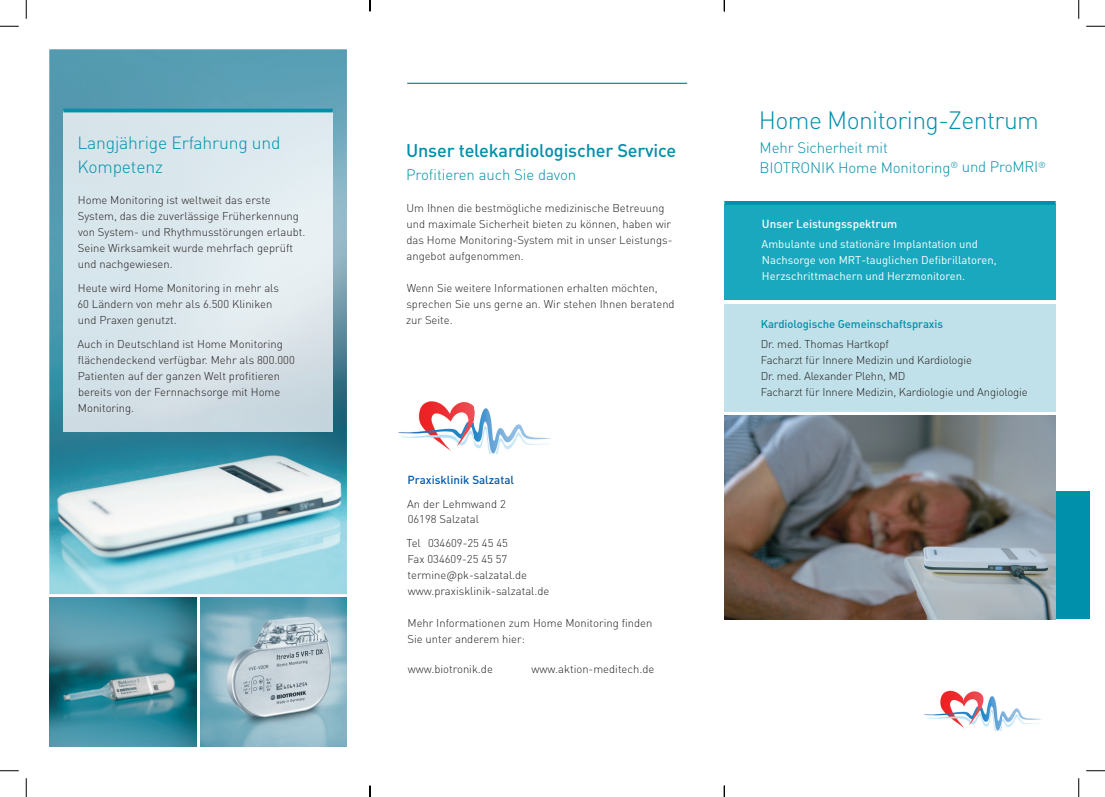
<style>
.page{position:relative;width:1105px;height:797px;background:#fff}
.page>*{position:absolute;margin:0;border:0;box-sizing:border-box;transform-origin:0 0}
.t1{font:300 24.75px "DIN Pro";letter-spacing:-.025em;color:#0090ab}
.t2{font:500 18.12px "DIN Pro";letter-spacing:-.01em;color:#0090ab}
.t3{font:300 17.5px/23.9px "DIN Pro";letter-spacing:-.01em;color:#0090ab}
.t4{font:300 15px/19.9px "DIN Pro";letter-spacing:-.01em;color:#0090ab}
.t5{font:500 11.5px "DIN Pro";color:#fff}
.t6{font:500 11.5px "DIN Pro";color:#015aaa}
.t7{font:300 11.25px/16px "DIN Pro";color:#231f20}
.t8{font:11.25px/16px "DIN Pro";color:#fff}
.t9{font:500 11.25px "DIN Pro";letter-spacing:-.005em;color:#0090ab}
</style>
<div class="page">
<img style="left:49px;top:49px;width:298px;height:545px">
<div style="left:1056px;top:491px;width:33px;height:128px;background:#0090ab"></div>
<hr style="left:407px;top:83px;width:280px;height:1px;background:#0090ab">
<img style="left:63px;top:112px;width:270px;height:319px">
<hr style="left:63px;top:109px;width:270px;height:3px;background:#0090ab">
<img style="left:724px;top:415px;width:332px;height:204px">
<div style="left:724px;top:205px;width:332px;height:95px;background:#1aa8be"></div>
<div style="left:724px;top:304px;width:332px;height:108px;background:#c1e1ea"></div>
<hr style="left:724px;top:201px;width:332px;height:4px;background:#0090ab">
<img style="left:398px;top:401px;width:152px;height:52px">
<img style="left:200px;top:598px;width:147px;height:148px">
<img style="left:49px;top:598px;width:147px;height:148px">
<img style="left:924px;top:690px;width:117px;height:40px">
<svg style="left:0;top:25px;width:19px;height:2px"></svg>
<svg style="left:1086px;top:25px;width:19px;height:2px"></svg>
<svg style="left:0;top:770px;width:19px;height:1px"></svg>
<svg style="left:1086px;top:770px;width:19px;height:1px"></svg>
<svg style="left:25px;top:0;width:2px;height:19px"></svg>
<svg style="left:25px;top:778px;width:2px;height:19px"></svg>
<svg style="left:1078px;top:0;width:1px;height:19px"></svg>
<svg style="left:1078px;top:778px;width:1px;height:19px"></svg>
<svg style="left:369px;top:0;width:2px;height:11px"></svg>
<svg style="left:369px;top:785px;width:2px;height:12px"></svg>
<svg style="left:724px;top:785px;width:1px;height:12px"></svg>
<h3 class="t3" style="left:77px;top:130px;width:205px">Langjährige Erfahrung und<br>Kompetenz</h3>
<p class="t7" style="left:78px;top:192px;width:229px">Home Monitoring ist weltweit das erste System, das die zuverlässige Früherkennung von System- und Rhythmusstörungen erlaubt.<br>Seine Wirksamkeit wurde mehrfach geprüft und nachgewiesen.</p>
<p class="t7" style="left:77px;top:279px;width:203px">Heute wird Home Monitoring in mehr als<br>60 Ländern von mehr als 6.500 Kliniken und Praxen genutzt.</p>
<p class="t7" style="left:78px;top:335px;width:219px">Auch in Deutschland ist Home Monitoring flächendeckend verfügbar. Mehr als 800.000<br>Patienten auf der ganzen Welt profitieren bereits von der Fernnachsorge mit Home Monitoring.</p>
<h2 class="t2" style="left:406px;top:138px;width:272px">Unser telekardiologischer Service</h2>
<h3 class="t4" style="left:406px;top:164px;width:172px">Profitieren auch Sie davon</h3>
<p class="t7" style="left:406px;top:200px;width:267px">Um Ihnen die bestmögliche medizinische Betreuung und maximale Sicherheit bieten zu können, haben wir das Home Monitoring-System mit in unser Leistungs&shy;angebot aufgenommen.</p>
<p class="t7" style="left:406px;top:279px;width:270px">Wenn Sie weitere Informationen erhalten möchten, sprechen Sie uns gerne an. Wir stehen Ihnen beratend zur Seite.</p>
<p class="t6" style="left:408px;top:471px;width:108px">Praxisklinik Salzatal</p>
<p class="t7" style="left:407px;top:495px;width:100px">An der Lehmwand 2<br>06198 Salzatal</p>
<p class="t7" style="left:406px;top:535px;width:145px">Tel 034609-25 45 45<br>Fax 034609-25 45 57 termine@pk-salzatal.de www.praxisklinik-salzatal.de</p>
<p class="t7" style="left:407px;top:614px;width:246px">Mehr Informationen zum Home Monitoring finden<br>Sie unter anderem hier:</p>
<p class="t7" style="left:408px;top:660px;width:87px">www.biotronik.de</p>
<p class="t7" style="left:532px;top:660px;width:124px">www.aktion-meditech.de</p>
<h1 class="t1" style="left:759px;top:103px;width:282px">Home Monitoring-Zentrum</h1>
<h3 class="t4" style="left:760px;top:137px;width:288px">Mehr Sicherheit mit<br>BIOTRONIK Home Monitoring<sup>®</sup> und ProMRI<sup>®</sup></h3>
<p class="t5" style="left:762px;top:216px;width:137px">Unser Leistungsspektrum</p>
<p class="t8" style="left:761px;top:236px;width:237px">Ambulante und stationäre Implantation und<br>Nachsorge von MRT-tauglichen Defibrillatoren,<br>Herzschrittmachern und Herzmonitoren.</p>
<p class="t9" style="left:761px;top:316px;width:184px">Kardiologische Gemeinschaftspraxis</p>
<p class="t7" style="left:761px;top:335px;width:269px">Dr. med. Thomas Hartkopf<br>Facharzt für Innere Medizin und Kardiologie<br>Dr. med. Alexander Plehn, MD<br>Facharzt für Innere Medizin, Kardiologie und Angiologie</p>
</div>
